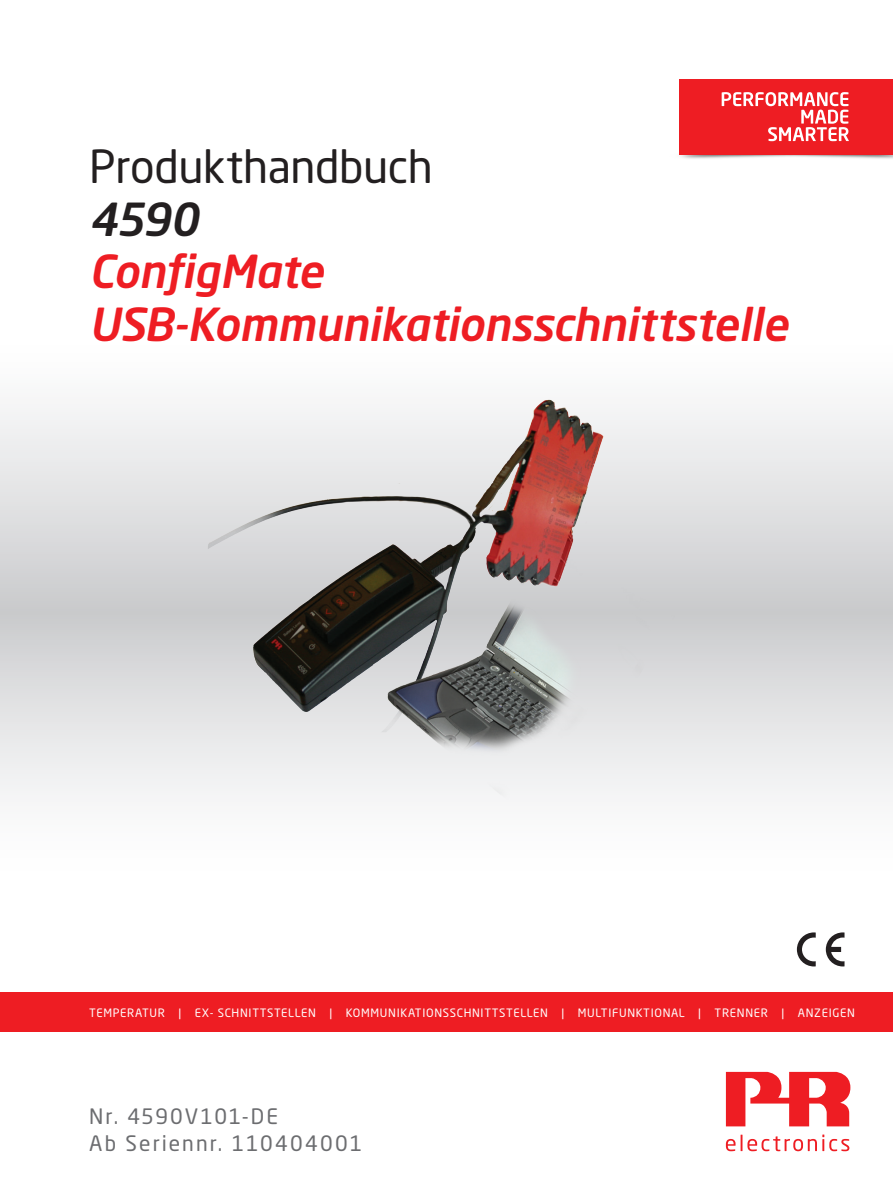
<style>
.page{position:relative;width:893px;height:1191px;background:#fff}
.page>*{position:absolute;margin:0;border:0;box-sizing:border-box;transform-origin:0 0}
.t1{font:italic 500 45px/52.5px "Neo Sans Pro";letter-spacing:-.005em;color:#ee1d23}
.t2{font:45px "Neo Sans Pro";letter-spacing:-.01em;color:#231f20}
.t3{font:italic 500 45px "Neo Sans Pro";color:#231f20}
.t4{font:21px/27px "Neo Sans Pro";letter-spacing:.095em;color:#6c6d70}
.t5{font:11.4px "Neo Sans Pro";letter-spacing:.06em;color:#fff}
</style>
<div class="page">
<svg style="left:0;top:408px;width:893px;height:387px"></svg>
<div style="left:0;top:992px;width:893px;height:40px;background:#ee1d23"></div>
<svg style="left:726px;top:1134px;width:123px;height:17px"></svg>
<svg style="left:726px;top:1071px;width:124px;height:55px"></svg>
<img style="left:679px;top:148px;width:214px;height:11px">
<div style="left:680px;top:79px;width:213px;height:75px;background:#ee1d23"></div>
<svg style="left:722px;top:92px;width:127px;height:49px"></svg>
<svg style="left:826px;top:932px;width:18px;height:34px"></svg>
<svg style="left:797px;top:932px;width:19px;height:34px"></svg>
<img style="left:149px;top:399px;width:595px;height:401px">
<h1 class="t2" style="left:89px;top:139px;width:345px">Produkthandbuch</h1>
<h1 class="t3" style="left:89px;top:191px;width:111px">4590</h1>
<h1 class="t1" style="left:89px;top:244px;width:700px">ConfigMate<br>USB-Kommunikationsschnittstelle</h1>
<p class="t5" style="left:89px;top:1005px;width:767px">TEMPERATUR | EX- SCHNITTSTELLEN | KOMMUNIKATIONSSCHNITTSTELLEN | MULTIFUNKTIONAL | TRENNER | ANZEIGEN</p>
<h2 class="t4" style="left:89px;top:1102px;width:275px">Nr. 4590V101-DE<br>Ab Seriennr. 110404001</h2>
</div>
